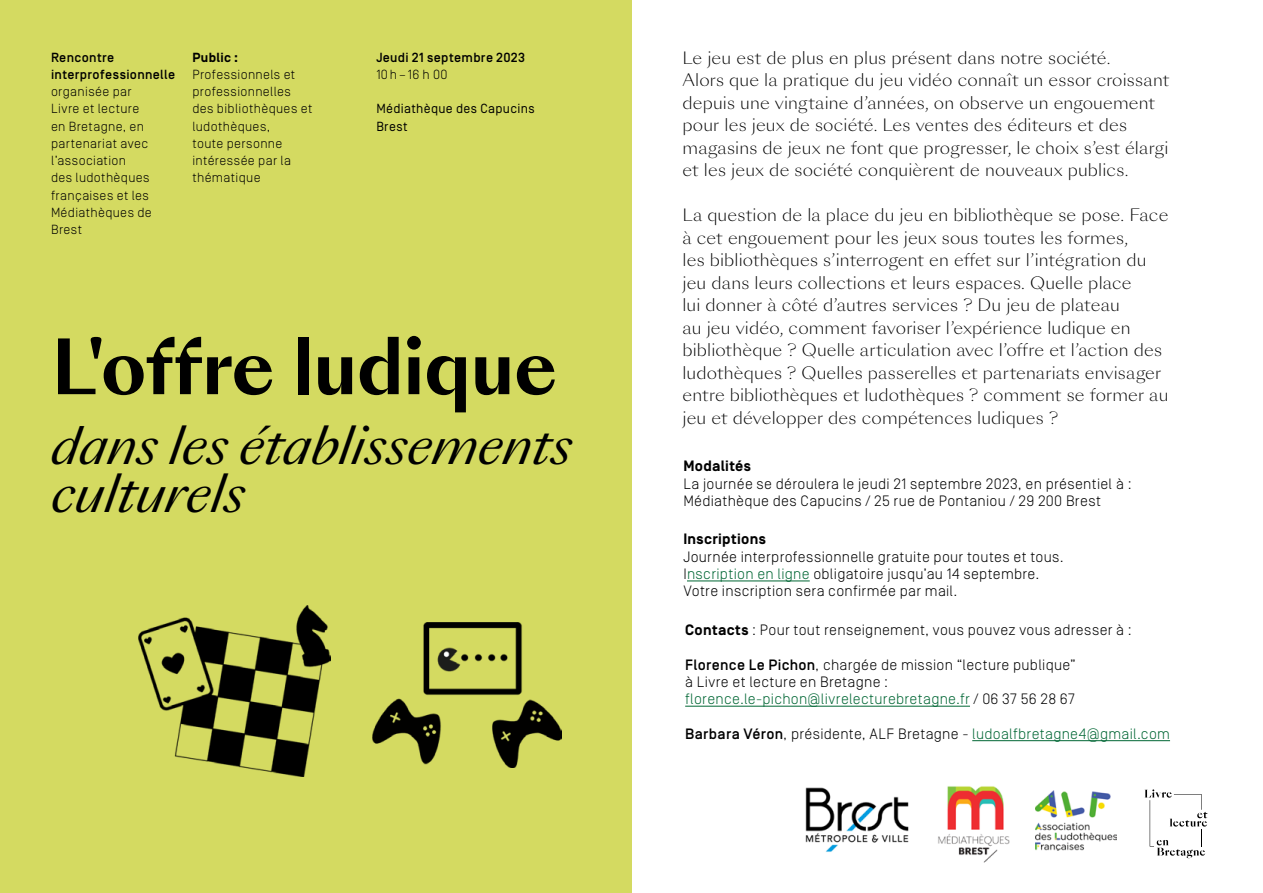
<style>
.page{position:relative;width:1263px;height:893px;background:#fff}
.page>*{position:absolute;margin:0;border:0;box-sizing:border-box;transform-origin:0 0}
.t1{font:700 73.5px "Sang Bleu Sunrise";letter-spacing:-.01em;color:#000}
.t2{font:italic 49.5px/48px "Sang Bleu Sunrise";letter-spacing:-.01em;color:#000}
.t3{font:300 16.5px/22.5px "Sang Bleu Sunrise";letter-spacing:.01em;color:#000}
.t4{font:300 15px/17.2px "Simplon Norm";letter-spacing:.02em;color:#000}
.t5{font:300 15px "Simplon Norm";letter-spacing:.02em;color:#006634}
.t6{font:700 15px "Simplon Norm";letter-spacing:.02em;color:#000}
.t7{font:300 13.2px/17.2px "Simplon Norm";letter-spacing:.025em;color:#000}
.t8{font:500 13.2px/17.2px "Simplon Norm";letter-spacing:.025em;color:#000}
.t9{font:13.2px/17.2px "Simplon Norm";letter-spacing:.025em;color:#000}
.t10{font:700 13.2px "Simplon Norm";letter-spacing:.025em;color:#000}
.s1{color:#006634}
.s2{font-weight:700}
.s3{font-weight:500}
.s4{font-weight:500;color:#000}
.s5{color:#000}
</style>
<div class="page">
<div style="left:0;top:0;width:631px;height:893px;background:#d4da61"></div>
<svg style="left:1144px;top:789px;width:63px;height:69px"></svg>
<hr style="left:687px;top:581px;width:123px;height:1px;background:#006634">
<img style="left:1035px;top:790px;width:81px;height:61px">
<img style="left:938px;top:786px;width:72px;height:77px">
<img style="left:805px;top:787px;width:104px;height:65px">
<hr style="left:685px;top:706px;width:285px;height:1px;background:#006634">
<hr style="left:972px;top:740px;width:198px;height:1px;background:#006634">
<img style="left:138px;top:606px;width:192px;height:170px">
<img style="left:372px;top:623px;width:189px;height:144px">
<p class="t8" style="left:51px;top:49px;width:126px">Rencontre interprofessionnelle</p>
<p class="t7" style="left:51px;top:83px;width:102px">organisée par<br>Livre et lecture en Bretagne, en partenariat avec l’association<br>des ludothèques françaises et les<br>Médiathèques de<br>Brest</p>
<p class="t10" style="left:192px;top:50px;width:47px">Public :</p>
<p class="t7" style="left:192px;top:66px;width:121px">Professionnels et professionnelles des bibliothèques et ludothèques,<br>toute personne intéressée par la thématique</p>
<p class="t8" style="left:376px;top:49px;width:150px">Jeudi 21 septembre 2023</p>
<p class="t7" style="left:376px;top:66px;width:73px">10h–16 h 00</p>
<p class="t9" style="left:376px;top:101px;width:160px">Médiathèque des Capucins<br>Brest</p>
<h1 class="t1" style="left:51px;top:315px;width:508px">L'offre ludique</h1>
<h2 class="t2" style="left:51px;top:424px;width:523px">dans les établissements culturels</h2>
<p class="t3" style="left:682px;top:47px;width:488px">Le jeu est de plus en plus présent dans notre société.<br>Alors que la pratique du jeu vidéo connaît un essor croissant depuis une vingtaine d’années, on observe un engouement pour les jeux de société. Les ventes des éditeurs et des magasins de jeux ne font que progresser, le choix s’est élargi et les jeux de société conquièrent de nouveaux publics.</p>
<p class="t3" style="left:682px;top:205px;width:487px">La question de la place du jeu en bibliothèque se pose. Face à cet engouement pour les jeux sous toutes les formes,<br>les bibliothèques s’interrogent en effet sur l’intégration du jeu dans leurs collections et leurs espaces. Quelle place<br>lui donner à côté d’autres services ? Du jeu de plateau<br>au jeu vidéo, comment favoriser l’expérience ludique en bibliothèque ? Quelle articulation avec l’offre et l’action des ludothèques ? Quelles passerelles et partenariats envisager entre bibliothèques et ludothèques ? comment se former au jeu et développer des compétences ludiques ?</p>
<p class="t6" style="left:683px;top:458px;width:69px">Modalités</p>
<p class="t4" style="left:683px;top:475px;width:450px">La journée se déroulera le jeudi 21 septembre 2023, en présentiel à :<br>Médiathèque des Capucins / 25 rue de Pontaniou / 29 200 Brest</p>
<p class="t6" style="left:683px;top:531px;width:84px">Inscriptions</p>
<p class="t4" style="left:683px;top:548px;width:382px">Journée interprofessionnelle gratuite pour toutes et tous.<br>I<span class="s1">nscription en ligne</span> obligatoire jusqu’au 14 septembre.<br>Votre inscription sera confirmée par mail.</p>
<p class="t4" style="left:685px;top:621px;width:448px"><span class="s2">Contacts</span> : Pour tout renseignement, vous pouvez vous adresser à :</p>
<p class="t4" style="left:685px;top:656px;width:392px"><span class="s3">Florence Le Pichon</span>, chargée de mission “lecture publique” à Livre et lecture en Bretagne : <span class="s1">florence.le-pichon@livrelecturebretagne.fr</span> / 06 37 56 28 67</p>
<p class="t5" style="left:685px;top:725px;width:486px"><span class="s4">Barbara Véron</span><span class="s5">, présidente, ALF Bretagne -</span> ludoalfbretagne4@gmail.com</p>
</div>
